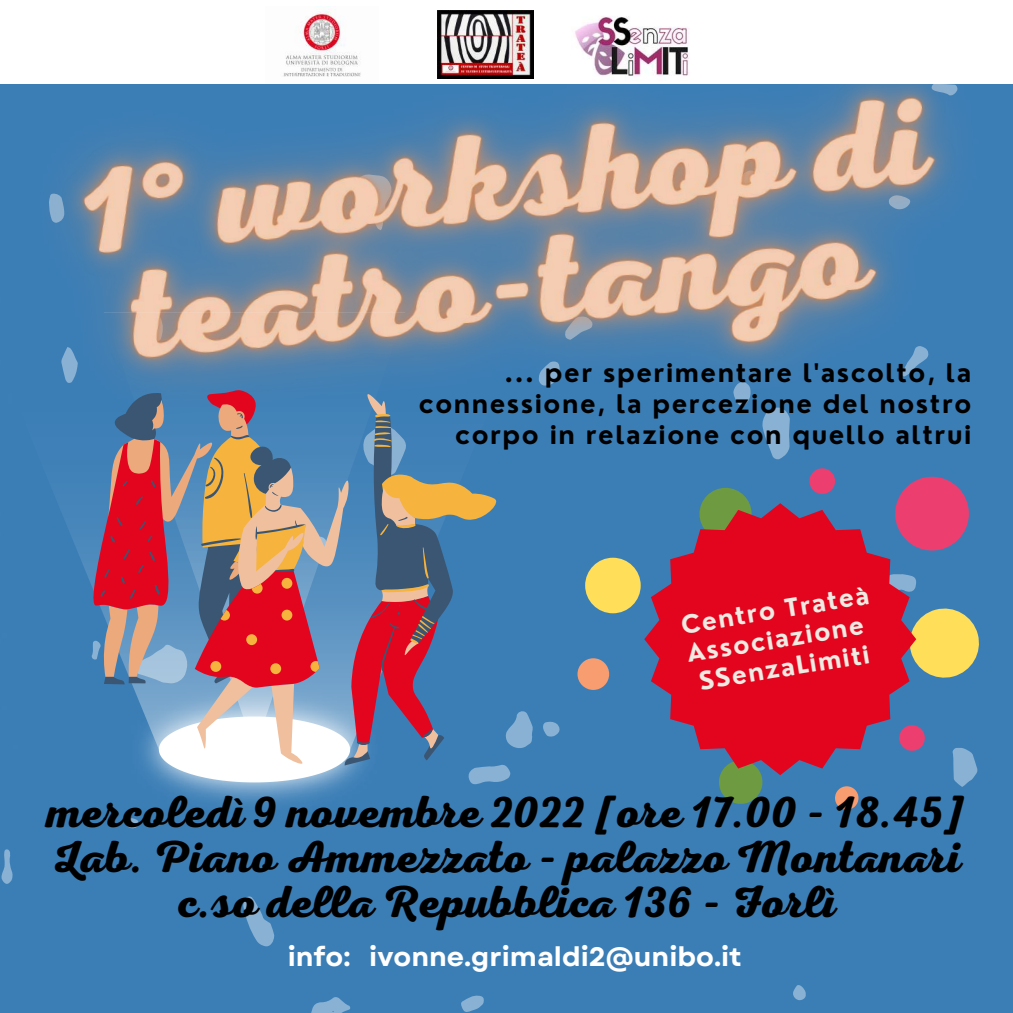
<style>
.page{position:relative;width:1013px;height:1013px;background:#fff}
.page>*{position:absolute;margin:0;border:0;box-sizing:border-box;transform-origin:0 0}
.t1{font:45.5px/45px "RTL Adam Script Bold";color:#000;text-align:center}
.t2{font:700 26.62px "Garet";color:#fff}
.t3{font:700 25px/31px "Nourd";letter-spacing:.06em;color:#000;text-align:right}
.t4{font:700 24.12px/29.1px "Nourd";color:#efeae2;text-align:center}
</style>
<div class="page">
<div style="left:0;top:0;width:1012px;height:1012px;background:#3b7eb6"></div>
<svg style="left:243px;top:896px;width:31px;height:50px"></svg>
<svg style="left:952px;top:748px;width:25px;height:39px"></svg>
<svg style="left:461px;top:995px;width:23px;height:17px"></svg>
<svg style="left:543px;top:721px;width:17px;height:16px"></svg>
<svg style="left:793px;top:985px;width:13px;height:15px"></svg>
<div style="left:577px;top:658px;width:32px;height:32px;background:#f89d6f;border-radius:50%"></div>
<div style="left:835px;top:786px;width:23px;height:23px;background:#f89d6f;border-radius:50%"></div>
<div style="left:585px;top:557px;width:55px;height:56px;background:#ffde59;border-radius:50%"></div>
<svg style="left:916px;top:608px;width:63px;height:70px"></svg>
<div style="left:899px;top:725px;width:25px;height:25px;background:#ec3f70;border-radius:50%"></div>
<div style="left:895px;top:477px;width:73px;height:73px;background:#ec3f70;border-radius:50%"></div>
<svg style="left:719px;top:775px;width:44px;height:29px"></svg>
<svg style="left:311px;top:997px;width:39px;height:15px"></svg>
<svg style="left:126px;top:818px;width:12px;height:11px"></svg>
<img style="left:0;top:83px;width:1012px;height:457px">
<div style="left:0;top:0;width:1012px;height:83px;background:#fff"></div>
<img style="left:265px;top:6px;width:114px;height:78px">
<img style="left:437px;top:11px;width:96px;height:67px">
<img style="left:571px;top:16px;width:120px;height:68px">
<img style="left:0;top:131px;width:24px;height:753px">
<svg style="left:13px;top:394px;width:78px;height:355px"></svg>
<svg style="left:104px;top:313px;width:301px;height:76px"></svg>
<img style="left:165px;top:784px;width:179px;height:19px">
<svg style="left:644px;top:503px;width:272px;height:272px;fill:#e3051e"></svg>
<svg style="left:91px;top:393px;width:443px;height:391px"></svg>
<svg style="left:100px;top:413px;width:344px;height:352px"></svg>
<p class="t3" style="left:419px;top:357px;width:554px">... per sperimentare l'ascolto, la connessione, la percezione del nostro corpo in relazione con quello altrui</p>
<p class="t4" style="left:679px;top:610px;width:192px;rotate:-9deg">Centro Trateà<br>Associazione<br>SSenzaLimiti</p>
<p class="t1" style="left:46px;top:790px;width:921px">mercoledì 9 novembre 2022 [ore 17.00 - 18.45]<br>Lab. Piano Ammezzato - palazzo Montanari c.so della Repubblica 136 - Forlì</p>
<p class="t2" style="left:288px;top:937px;width:455px">info: ivonne.grimaldi2@unibo.it</p>
</div>
